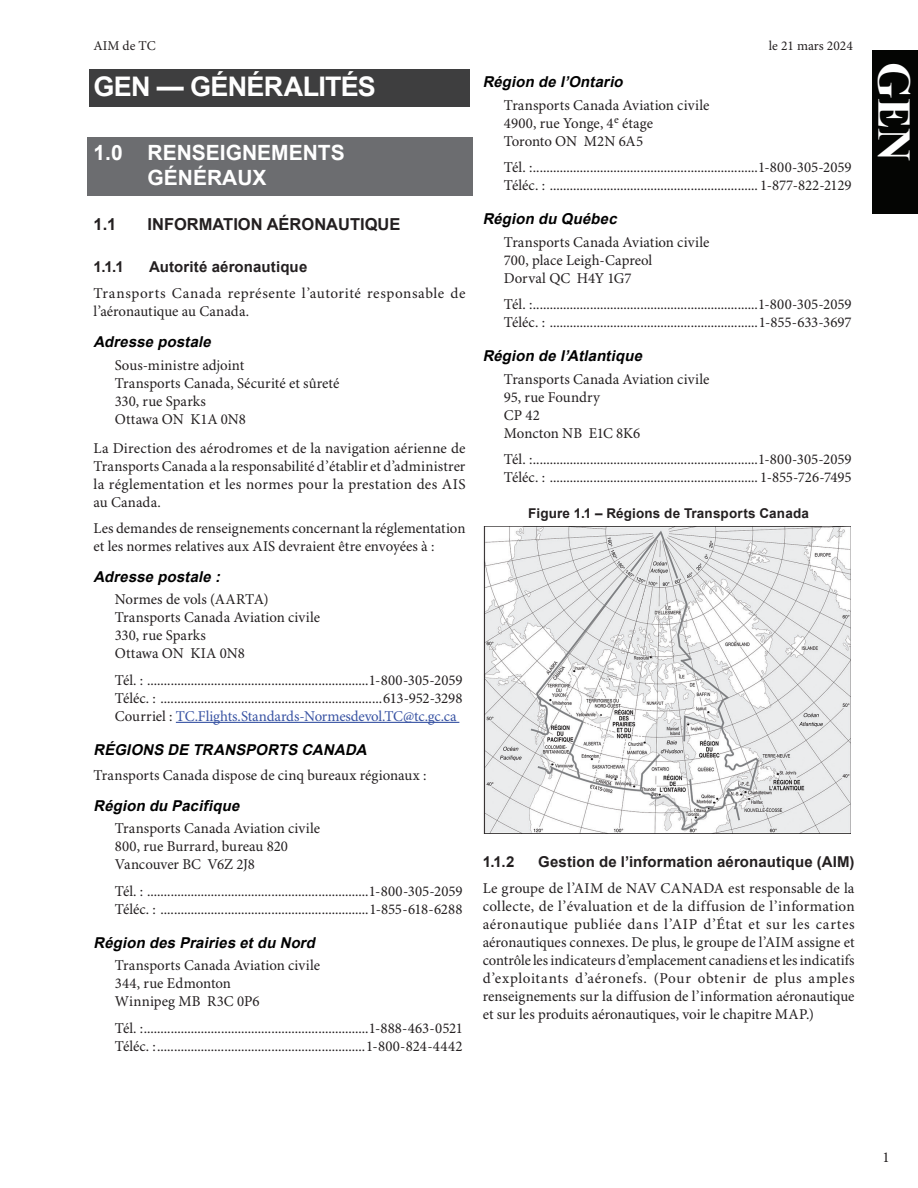
<style>
.page{position:relative;width:918px;height:1188px;background:#fff}
.page>*{position:absolute;margin:0;border:0;box-sizing:border-box;transform-origin:0 0}
.t1{font:700 46.5px "Times New Roman";color:#fff}
.t2{font:700 27px "Arial";letter-spacing:-.025em;color:#fff}
.t3{font:700 21px/25.2px "Arial";color:#fff}
.t4{font:700 16.5px "Arial";color:#231f20}
.t5{font:15px/18px "Minion Pro";color:#231f20}
.t6{font:italic 700 15px "Arial";color:#000}
.t7{font:15px/18px "Minion Pro";letter-spacing:.03em;color:#231f20}
.t8{font:700 15px "Arial";letter-spacing:.01em;color:#231f20}
.t9{font:700 13.5px "Arial";letter-spacing:.015em;color:#231f20}
.t10{font:13.5px "Minion Pro";color:#231f20}
.s1{color:#3853a3}
</style>
<div class="page">
<div style="left:89px;top:69px;width:381px;height:37px;background:#3e3e3f"></div>
<div style="left:87px;top:137px;width:385px;height:59px;background:#6c6d70"></div>
<hr style="left:176px;top:722px;width:283px;height:1px;background:#3853a3">
<img style="left:483px;top:527px;width:368px;height:307px">
<div style="left:872px;top:50px;width:46px;height:164px;background:#040503"></div>
<p class="t10" style="left:94px;top:38px;width:64px">AIM de TC</p>
<p class="t10" style="left:769px;top:38px;width:85px">le 21 mars 2024</p>
<h2 class="t2" style="left:94px;top:69px;width:284px">GEN — GÉNÉRALITÉS</h2>
<h3 class="t3" style="left:148px;top:140px;width:199px;text-indent:-54px">1.0 RENSEIGNEMENTS<br>GÉNÉRAUX</h3>
<p class="t4" style="left:94px;top:213px;width:24px">1.1</p>
<p class="t4" style="left:148px;top:213px;width:254px">INFORMATION AÉRONAUTIQUE</p>
<p class="t8" style="left:94px;top:257px;width:32px">1.1.1</p>
<p class="t8" style="left:149px;top:257px;width:160px">Autorité aéronautique</p>
<p class="t7" style="left:94px;top:285px;width:373px">Transports Canada représente l’autorité responsable de l’aéronautique au Canada.</p>
<p class="t6" style="left:94px;top:332px;width:123px">Adresse postale</p>
<p class="t5" style="left:115px;top:356px;width:226px">Sous-ministre adjoint<br>Transports Canada, Sécurité et sûreté<br>330, rue Sparks<br>Ottawa ON K1A 0N8</p>
<p class="t5" style="left:94px;top:439px;width:374px;text-align:justify">La Direction des aérodromes et de la navigation aérienne de Transports Canada a la responsabilité d’établir et d’administrer la réglementation et les normes pour la prestation des AIS au Canada.</p>
<p class="t5" style="left:94px;top:520px;width:373px">Les demandes de renseignements concernant la réglementation et les normes relatives aux AIS devraient être envoyées à :</p>
<p class="t6" style="left:94px;top:567px;width:132px">Adresse postale :</p>
<p class="t5" style="left:115px;top:591px;width:207px">Normes de vols (AARTA)<br>Transports Canada Aviation civile<br>330, rue Sparks<br>Ottawa ON KIA 0N8</p>
<p class="t5" style="left:115px;top:672px;width:349px;text-align:justify">Tél. : ..................................................................1-800-305-2059<br>Téléc. : ..................................................................613-952-3298<br>Courriel : <span class="s1">TC.Flights.Standards-Normesdevol.TC@tc.gc.ca</span></p>
<p class="t6" style="left:94px;top:740px;width:279px">RÉGIONS DE TRANSPORTS CANADA</p>
<p class="t5" style="left:94px;top:767px;width:335px">Transports Canada dispose de cinq bureaux régionaux :</p>
<p class="t6" style="left:94px;top:796px;width:151px">Région du Pacifique</p>
<p class="t5" style="left:115px;top:820px;width:207px">Transports Canada Aviation civile<br>800, rue Burrard, bureau 820<br>Vancouver BC V6Z 2J8</p>
<p class="t5" style="left:115px;top:883px;width:349px">Tél. : ..................................................................1-800-305-2059<br>Téléc. : ..............................................................1-855-618-6288</p>
<p class="t6" style="left:94px;top:933px;width:227px">Région des Prairies etdu Nord</p>
<p class="t5" style="left:115px;top:957px;width:207px">Transports Canada Aviation civile<br>344, rue Edmonton<br>Winnipeg MB R3C 0P6</p>
<p class="t5" style="left:115px;top:1020px;width:350px">Tél. :...................................................................1-888-463-0521<br>Téléc. :..............................................................1-800-824-4442</p>
<p class="t6" style="left:483px;top:72px;width:146px">Région de l’Ontario</p>
<p class="t5" style="left:504px;top:97px;width:207px">Transports Canada Aviation civile<br>4900, rue Yonge, 4<sup>e</sup> étage<br>Toronto ON M2N 6A5</p>
<p class="t5" style="left:504px;top:159px;width:349px">Tél. :...................................................................1-800-305-2059<br>Téléc. : .............................................................. 1-877-822-2129</p>
<p class="t6" style="left:483px;top:209px;width:140px">Région du Québec</p>
<p class="t5" style="left:504px;top:234px;width:207px">Transports Canada Aviation civile<br>700, place Leigh-Capreol<br>Dorval QC H4Y 1G7</p>
<p class="t5" style="left:504px;top:296px;width:349px">Tél. :...................................................................1-800-305-2059<br>Téléc. : ..............................................................1-855-633-3697</p>
<p class="t6" style="left:483px;top:346px;width:165px">Région de l’Atlantique</p>
<p class="t5" style="left:504px;top:371px;width:207px">Transports Canada Aviation civile<br>95, rue Foundry<br>CP 42<br>Moncton NB E1C 8K6</p>
<p class="t5" style="left:504px;top:451px;width:349px">Tél. :...................................................................1-800-305-2059<br>Téléc. : .............................................................. 1-855-726-7495</p>
<p class="t9" style="left:528px;top:504px;width:282px">Figure 1.1 – Régions de Transports Canada</p>
<p class="t8" style="left:483px;top:852px;width:33px">1.1.2</p>
<p class="t8" style="left:538px;top:852px;width:318px">Gestion de l’information aéronautique (AIM)</p>
<p class="t5" style="left:483px;top:880px;width:373px;text-align:justify">Le groupe de l’AIM de NAV CANADA est responsable de la collecte, de l’évaluation et de la diffusion de l’information aéronautique publiée dans l’AIP d’État et sur les cartes aéronautiques connexes. De plus, le groupe de l’AIM assigne et contrôle les indicateurs d’emplacement canadiens et les indicatifs d’exploitants d’aéronefs. (Pour obtenir de plus amples renseignements sur la diffusion de l’information aéronautique et sur les produits aéronautiques, voir le chapitre MAP.)</p>
<h1 class="t1" style="left:926px;top:62px;width:101px;rotate:90deg">GEN</h1>
<p class="t5" style="left:883px;top:1148px;width:9px">1</p>
</div>
